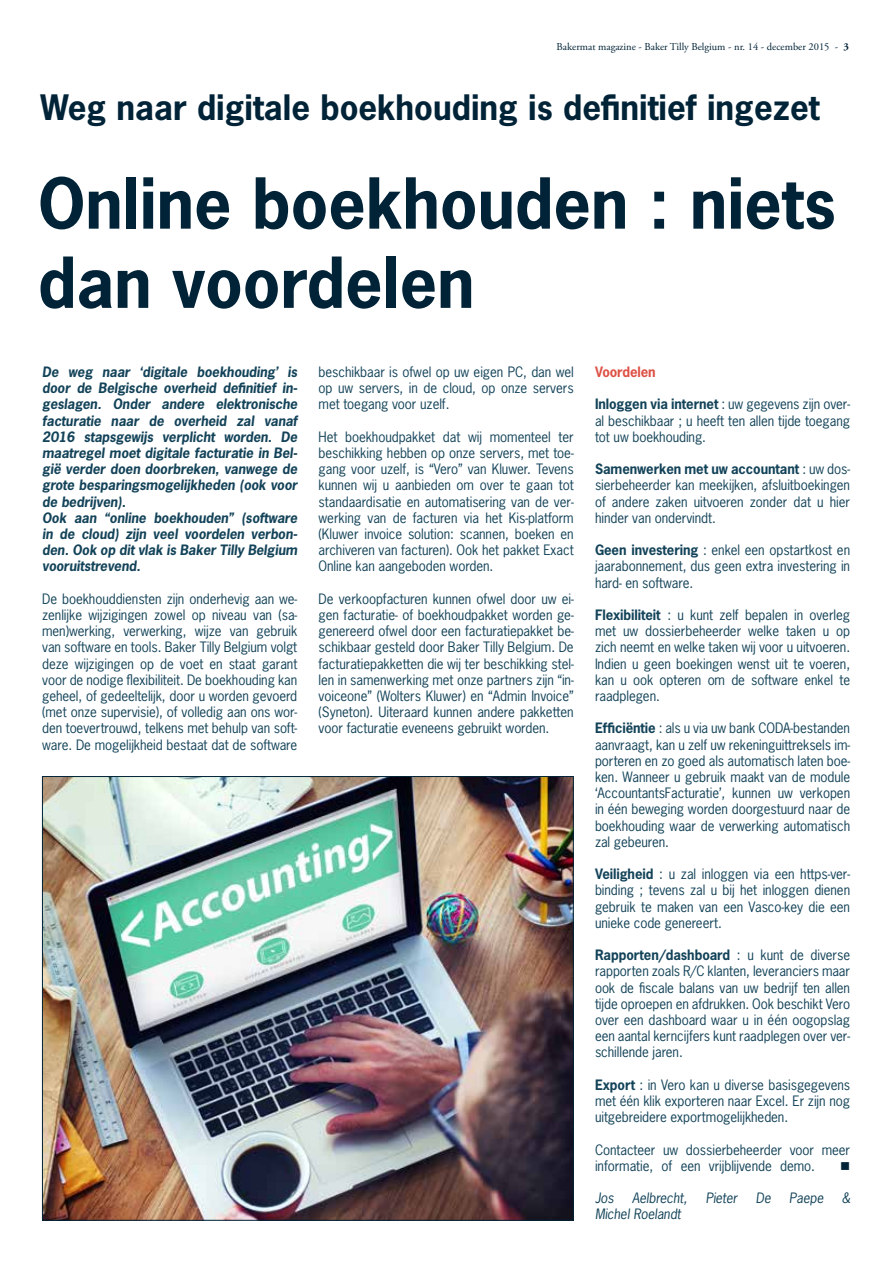
<style>
.page{position:relative;width:893px;height:1263px;background:#fff}
.page>*{position:absolute;margin:0;border:0;box-sizing:border-box;transform-origin:0 0}
.t1{font:700 66px/79.2px "News Gothic Std";color:#002337}
.t2{font:700 33px "News Gothic Std";color:#002337}
.t3{font:13.5px/16.2px "News Gothic Std";letter-spacing:-.005em;color:#134359;text-align:justify}
.t4{font:italic 700 13.5px/16.2px "News Gothic Std";letter-spacing:-.005em;color:#134359}
.t5{font:italic 13.5px "News Gothic Std";letter-spacing:-.005em;color:#134359}
.t6{font:700 13.5px "News Gothic Std";letter-spacing:-.005em;color:#de5146}
.t7{font:13.5px "Wingdings";color:#002337}
.t8{font:10.5px "Adobe Garamond Pro";color:#002337}
.s1{font-weight:700}
</style>
<div class="page">
<img style="left:44px;top:778px;width:528px;height:441px">
<p class="t8" style="left:557px;top:40px;width:294px">Bakermat magazine - Baker Tilly Belgium - nr. 14 - december 2015 - <span class="s1">3</span></p>
<h2 class="t2" style="left:40px;top:86px;width:781px">Weg naar digitale boekhouding is definitief ingezet</h2>
<h1 class="t1" style="left:38px;top:163px;width:799px">Online boekhouden : niets dan voordelen</h1>
<p class="t4" style="left:42px;top:364px;width:257px">De weg naar ‘digitale boekhouding’ is door de Belgische overheid definitief in&shy;geslagen. Onder andere elektronische facturatie naar de overheid zal vanaf 2016 stapsgewijs verplicht worden. De maatregel moet digitale facturatie in Bel&shy;gië verder doen doorbreken, vanwege de grote besparingsmogelijkheden (ook voor de bedrijven).<br>Ook aan “online boekhouden” (software in de cloud) zijn veel voordelen verbon&shy;den. Ook op dit vlak is Baker Tilly Belgium vooruitstrevend.</p>
<p class="t3" style="left:42px;top:590px;width:257px">De boekhouddiensten zijn onderhevig aan we&shy;zenlijke wijzigingen zowel op niveau van (sa&shy;men)werking, verwerking, wijze van gebruik van software en tools. Baker Tilly Belgium volgt deze wijzigingen op de voet en staat garant voor de nodige flexibiliteit. De boekhouding kan geheel, of gedeeltelijk, door u worden gevoerd (met onze supervisie), of volledig aan ons wor&shy;den toevertrouwd, telkens met behulp van soft&shy;ware. De mogelijkheid bestaat dat de software</p>
<p class="t3" style="left:319px;top:364px;width:257px">beschikbaar is ofwel op uw eigen PC, dan wel op uw servers, in de cloud, op onze servers met toegang voor uzelf.</p>
<p class="t3" style="left:319px;top:428px;width:257px">Het boekhoudpakket dat wij momenteel ter beschikking hebben op onze servers, met toe&shy;gang voor uzelf, is “Vero” van Kluwer. Tevens kunnen wij u aanbieden om over te gaan tot standaardisatie en automatisering van de ver&shy;werking van de facturen via het Kis-platform (Kluwer invoice solution: scannen, boeken en archiveren van facturen). Ook het pakket Exact Online kan aangeboden worden.</p>
<p class="t3" style="left:319px;top:590px;width:257px">De verkoopfacturen kunnen ofwel door uw ei&shy;gen facturatie- of boekhoudpakket worden ge&shy;genereerd ofwel door een facturatiepakket be&shy;schikbaar gesteld door Baker Tilly Belgium. De facturatiepakketten die wij ter beschikking stel&shy;len in samenwerking met onze partners zijn “in&shy;voiceone” (Wolters Kluwer) en “Admin Invoice” (Syneton). Uiteraard kunnen andere pakketten voor facturatie eveneens gebruikt worden.</p>
<p class="t6" style="left:595px;top:363px;width:62px">Voordelen</p>
<p class="t3" style="left:595px;top:396px;width:257px"><span class="s1">Inloggen via internet</span> : uw gegevens zijn over&shy;al beschikbaar ; u heeft ten allen tijde toegang tot uw boekhouding.</p>
<p class="t3" style="left:595px;top:461px;width:257px"><span class="s1">Samenwerken met uw accountant</span> : uw dos&shy;sierbeheerder kan meekijken, afsluitboekingen of andere zaken uitvoeren zonder dat u hier hinder van ondervindt.</p>
<p class="t3" style="left:595px;top:542px;width:257px"><span class="s1">Geen investering</span> : enkel een opstartkost en jaarabonnement, dus geen extra investering in hard- en software.</p>
<p class="t3" style="left:595px;top:607px;width:257px"><span class="s1">Flexibiliteit</span> : u kunt zelf bepalen in overleg met uw dossierbeheerder welke taken u op zich neemt en welke taken wij voor u uitvoeren.<br>Indien u geen boekingen wenst uit te voeren, kan u ook opteren om de software enkel te raadplegen.</p>
<p class="t3" style="left:595px;top:720px;width:257px"><span class="s1">Efficiëntie</span> : als u via uw bank CODA-bestanden aanvraagt, kan u zelf uw rekeninguittreksels im&shy;porteren en zo goed als automatisch laten boe&shy;ken. Wanneer u gebruik maakt van de module ‘AccountantsFacturatie’, kunnen uw verkopen in één beweging worden doorgestuurd naar de boekhouding waar de verwerking automatisch zal gebeuren.</p>
<p class="t3" style="left:595px;top:866px;width:257px"><span class="s1">Veiligheid</span> : u zal inloggen via een https-ver&shy;binding ; tevens zal u bij het inloggen dienen gebruik te maken van een Vasco-key die een unieke code genereert.</p>
<p class="t3" style="left:595px;top:947px;width:257px"><span class="s1">Rapporten/dashboard</span> : u kunt de diverse rapporten zoals R/C klanten, leveranciers maar ook de fiscale balans van uw bedrijf ten allen tijde oproepen en afdrukken. Ook beschikt Vero over een dashboard waar u in één oogopslag een aantal kerncijfers kunt raadplegen over ver&shy;schillende jaren.</p>
<p class="t3" style="left:595px;top:1076px;width:257px"><span class="s1">Export</span> : in Vero kan u diverse basisgegevens met één klik exporteren naar Excel. Er zijn nog uitgebreidere exportmogelijkheden.</p>
<p class="t3" style="left:595px;top:1141px;width:257px">Contacteer uw dossierbeheerder voor meer informatie, of een vrijblijvende demo.</p>
<p class="t7" style="left:840px;top:1159px;width:12px">■</p>
<p class="t5" style="left:595px;top:1189px;width:20px">Jos</p>
<p class="t5" style="left:632px;top:1189px;width:57px">Aelbrecht,</p>
<p class="t5" style="left:706px;top:1189px;width:33px">Pieter</p>
<p class="t5" style="left:756px;top:1189px;width:17px">De</p>
<p class="t5" style="left:789px;top:1189px;width:36px">Paepe</p>
<p class="t5" style="left:842px;top:1189px;width:10px">&amp;</p>
<p class="t5" style="left:595px;top:1205px;width:87px">Michel Roelandt</p>
</div>
